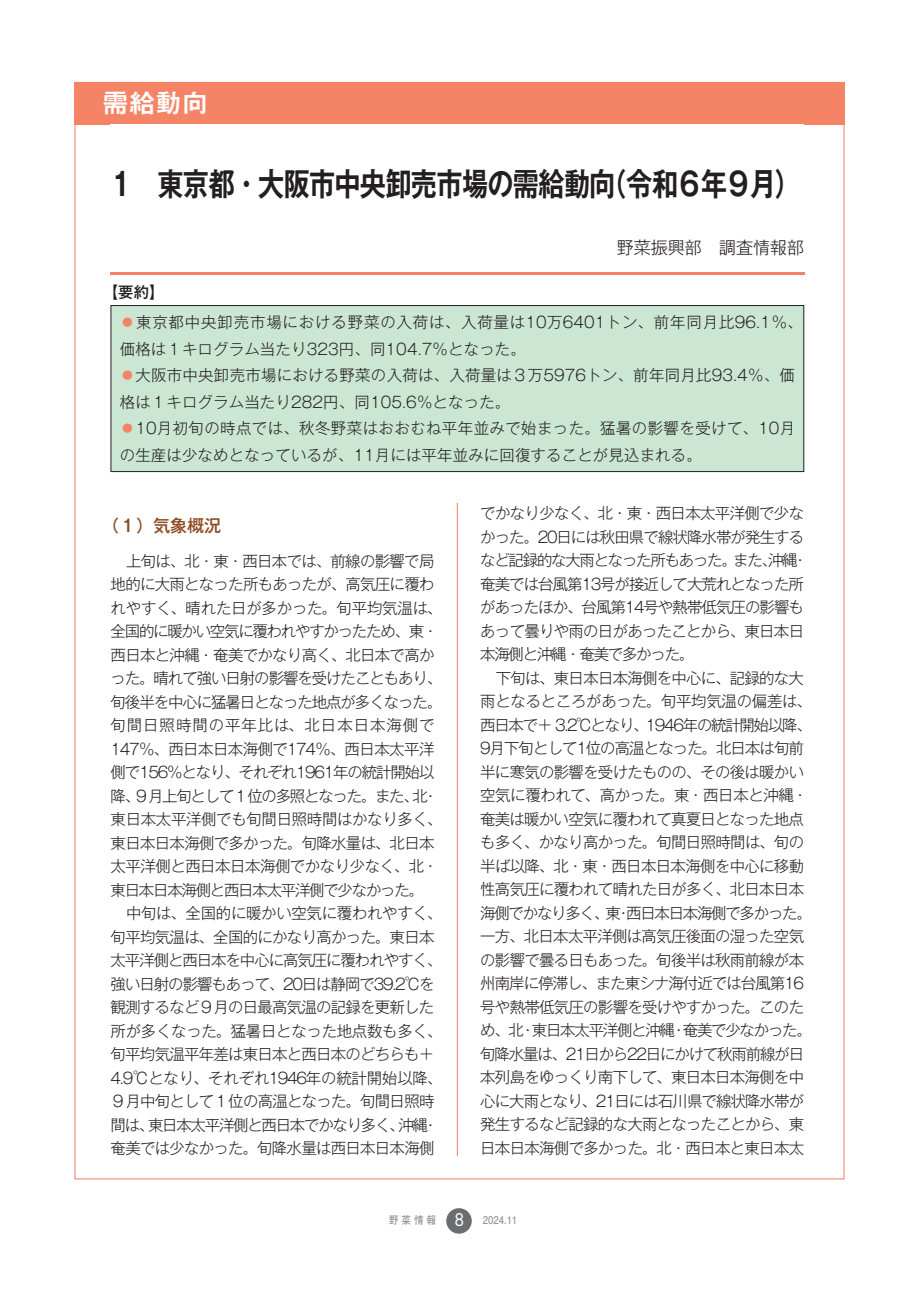
<style>
.page{position:relative;width:919px;height:1289px;background:#fff}
.page>*{position:absolute;margin:0;border:0;box-sizing:border-box;transform-origin:0 0}
.t1{font:700 31.95px "Gothic MB101 Pr 5 De";letter-spacing:-.03em;color:#231f20;scale:.82 1}
.t2{font:26.55px "Midashi Go Pr 5 MB31";color:#fff}
.t3{font:300 16.95px "Gothic MB101 Pr 5";color:#231f20}
.t4{font:500 16.95px "Gothic MB101 Pr 5";color:#8e4a20}
.t5{font:300 15.45px/23.5px "Gothic MB101 Pr 5";letter-spacing:-.045em;color:#231f20}
.t6{font:300 15.45px/26.5px "Gothic MB101 Pr 5";letter-spacing:.01em;color:#231f20}
.t7{font:300 15.45px/30.5px "Gothic MB101 Pr 5";letter-spacing:.055em;color:#231f20}
.t8{font:700 10.65px "Futo Go B101 Pr 5";color:#939598;scale:.9 1}
.s1{font-weight:500}
.s2{color:#f48465}
.s3{font-family:"Futura Std";font-weight:400;font-size:16.95px;color:#fff}
</style>
<div class="page">
<hr style="left:457px;top:106px;width:1px;height:1049px;background:#f48465">
<div style="left:446px;top:1208px;width:25px;height:25px;background:#6c6d70;border-radius:50%"></div>
<div style="left:74px;top:82px;width:770px;height:42px;background:#f48465"></div>
<hr style="left:111px;top:272px;width:694px;height:2px;background:#f48465">
<div style="left:111px;top:305px;width:692px;height:166px;background:#cbe6d3"></div>
<div style="left:111px;top:305px;width:693px;height:167px;border:1px solid #231f20"></div>
<h2 class="t2" style="left:102px;top:82px;width:108px">需給動向</h2>
<h1 class="t1" style="left:108px;top:157px;width:845px">１　東京都・大阪市中央卸売市場の需給動向（令和６年９月）</h1>
<p class="t3" style="left:617px;top:234px;width:189px">野菜振興部　調査情報部</p>
<p class="t7" style="left:120px;top:275px;width:684px;text-indent:-17px"><span class="s1">【要約】<br></span><span class="s2">⃝</span>東京都中央卸売市場における野菜の入荷は、入荷量は10万6401トン、前年同月比96.1％、</p>
<p class="t6" style="left:120px;top:334px;width:676px">価格は１キログラム当たり323円、同104.7％となった。<br><span class="s2">⃝</span>大阪市中央卸売市場における野菜の入荷は、入荷量は３万5976トン、前年同月比93.4％、価格は１キログラム当たり282円、同105.6％となった。<br><span class="s2">⃝</span>10月初旬の時点では、秋冬野菜はおおむね平年並みで始まった。猛暑の影響を受けて、10月の生産は少なめとなっているが、11月には平年並みに回復することが見込まれる。</p>
<p class="t4" style="left:102px;top:511px;width:121px">（１）気象概況</p>
<p class="t5" style="left:111px;top:547px;width:333px;text-indent:15px">上旬は、北・東・西日本では、前線の影響で局地的に大雨となった所もあったが、高気圧に覆われやすく、晴れた日が多かった。旬平均気温は、全国的に暖かい空気に覆われやすかったため、東・西日本と沖縄・奄美でかなり高く、北日本で高かった。晴れて強い日射の影響を受けたこともあり、旬後半を中心に猛暑日となった地点が多くなった。旬間日照時間の平年比は、北日本日本海側で<br>147％、西日本日本海側で174％、西日本太平洋側で156％となり、それぞれ1961年の統計開始以降、９月上旬として１位の多照となった。また、北・東日本太平洋側でも旬間日照時間はかなり多く、東日本日本海側で多かった。旬降水量は、北日本太平洋側と西日本日本海側でかなり少なく、北・東日本日本海側と西日本太平洋側で少なかった。</p>
<p class="t5" style="left:111px;top:900px;width:333px;text-indent:15px">中旬は、全国的に暖かい空気に覆われやすく、旬平均気温は、全国的にかなり高かった。東日本太平洋側と西日本を中心に高気圧に覆われやすく、強い日射の影響もあって、20日は静岡で39.2℃を観測するなど９月の日最高気温の記録を更新した所が多くなった。猛暑日となった地点数も多く、旬平均気温平年差は東日本と西日本のどちらも＋<br>4.9℃となり、それぞれ1946年の統計開始以降、<br>９月中旬として１位の高温となった。旬間日照時間は、東日本太平洋側と西日本でかなり多く、沖縄・奄美では少なかった。旬降水量は西日本日本海側</p>
<p class="t5" style="left:480px;top:500px;width:329px">でかなり少なく、北・東・西日本太平洋側で少なかった。20日には秋田県で線状降水帯が発生するなど記録的な大雨となった所もあった。また、沖縄・奄美では台風第13号が接近して大荒れとなった所があったほか、台風第14号や熱帯低気圧の影響もあって曇りや雨の日があったことから、東日本日本海側と沖縄・奄美で多かった。</p>
<p class="t5" style="left:480px;top:665px;width:333px;text-align:center">下旬は、東日本日本海側を中心に、記録的な大<br>雨となるところがあった。旬平均気温の偏差は、西日本で＋ 3.2℃となり、1946年の統計開始以降、<br>9月下旬として1位の高温となった。北日本は旬前半に寒気の影響を受けたものの、その後は暖かい空気に覆われて、高かった。東・西日本と沖縄・奄美は暖かい空気に覆われて真夏日となった地点も多く、かなり高かった。旬間日照時間は、旬の半ば以降、北・東・西日本日本海側を中心に移動性高気圧に覆われて晴れた日が多く、北日本日本海側でかなり多く、東・西日本日本海側で多かった。一方、北日本太平洋側は高気圧後面の湿った空気の影響で曇る日もあった。旬後半は秋雨前線が本州南岸に停滞し、また東シナ海付近では台風第16号や熱帯低気圧の影響を受けやすかった。このため、北・東日本太平洋側と沖縄・奄美で少なかった。旬降水量は、21日から22日にかけて秋雨前線が日本列島をゆっくり南下して、東日本日本海側を中心に大雨となり、21日には石川県で線状降水帯が発生するなど記録的な大雨となったことから、東日本日本海側で多かった。北・西日本と東日本太</p>
<p class="t8" style="left:389px;top:1211px;width:144px">野菜情報 <span class="s3">8</span> 2024.11</p>
</div>
